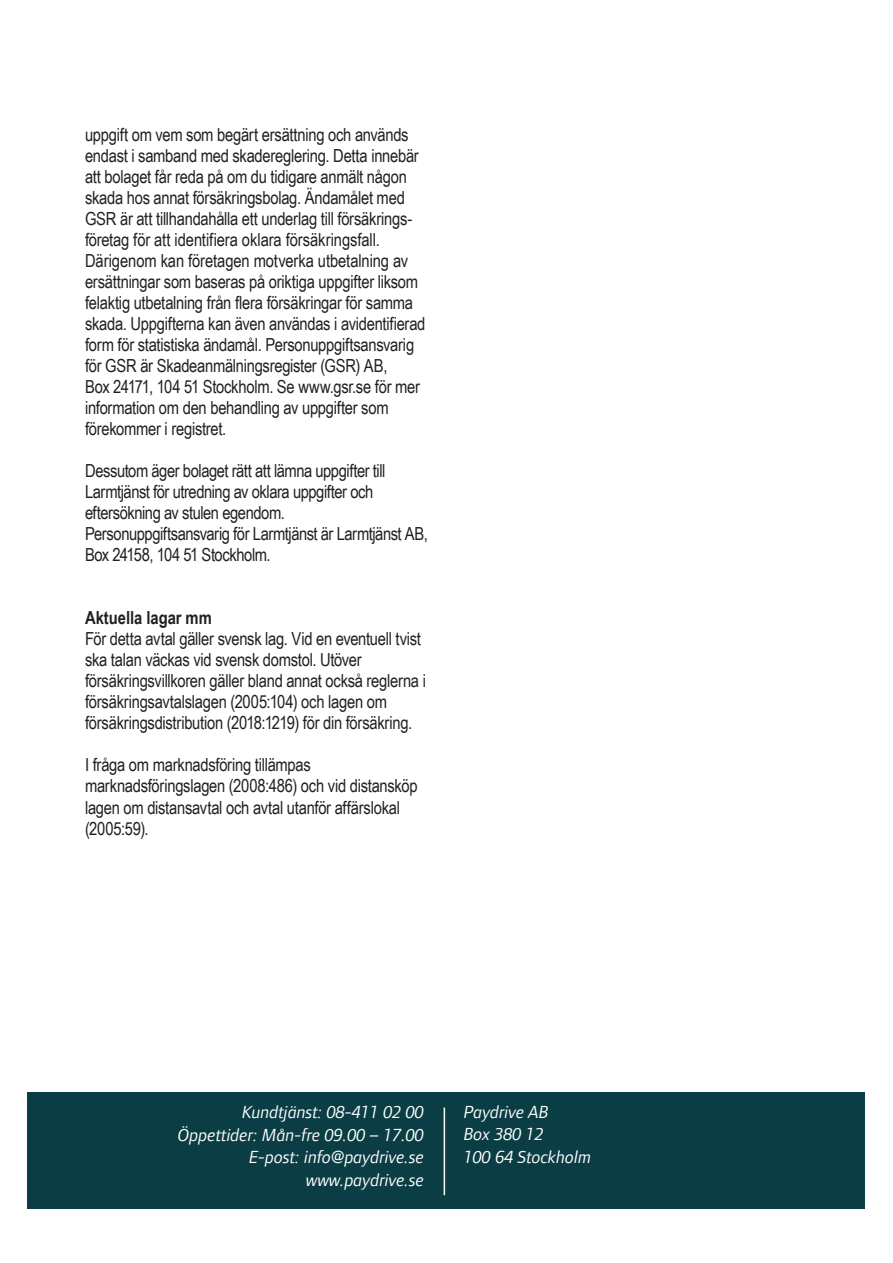
<style>
.page{position:relative;width:893px;height:1263px;background:#fff}
.page>*{position:absolute;margin:0;border:0;box-sizing:border-box;transform-origin:0 0}
.t1{font:18px/21px "Arial Narrow";letter-spacing:-.015em;color:#231f20}
.t2{font:italic 18px/22.5px "Foundry Form Sans";color:#fff}
.t3{font:700 18px "Arial Narrow";color:#231f20}
</style>
<div class="page">
<div style="left:28px;top:1092px;width:837px;height:116px;background:#0b3e44"></div>
<hr style="left:444px;top:1107px;width:1px;height:88px;background:#fff">
<p class="t1" style="left:85px;top:123px;width:342px">uppgift om vem som begärt ersättning och används endast i samband med skadereglering. Detta innebär att bolaget får reda på om du tidigare anmält någon skada hos annat försäkringsbolag. Ändamålet med GSR är att tillhandahålla ett underlag till försäkrings&shy;företag för att identifiera oklara försäkringsfall.<br>Därigenom kan företagen motverka utbetalning av ersättningar som baseras på oriktiga uppgifter liksom felaktig utbetalning från flera försäkringar för samma skada. Uppgifterna kan även användas i avidentifierad form för statistiska ändamål. Personuppgiftsansvarig för GSR är Skadeanmälningsregister (GSR) AB,<br>Box 24171, 104 51 Stockholm. Se www.gsr.se för mer information om den behandling av uppgifter som förekommer i registret.</p>
<p class="t1" style="left:85px;top:459px;width:344px">Dessutom äger bolaget rätt att lämna uppgifter till Larmtjänst för utredning av oklara uppgifter och eftersökning av stulen egendom.<br>Personuppgiftsansvarig för Larmtjänst är Larmtjänst AB, Box 24158, 104 51 Stockholm.</p>
<p class="t3" style="left:85px;top:604px;width:128px">Aktuella lagar mm</p>
<p class="t1" style="left:85px;top:628px;width:342px">För detta avtal gäller svensk lag. Vid en eventuell tvist ska talan väckas vid svensk domstol. Utöver försäkringsvillkoren gäller bland annat också reglerna i försäkringsavtalslagen (2005:104) och lagen om försäkringsdistribution (2018:1219) för din försäkring.</p>
<p class="t1" style="left:85px;top:754px;width:334px">I fråga om marknadsföring tillämpas marknadsföringslagen (2008:486) och vid distansköp lagen om distansavtal och avtal utanför affärslokal (2005:59).</p>
<p class="t2" style="left:178px;top:1101px;width:248px;text-align:right">Kundtjänst: 08-411 02 00<br>Öppettider: Mån-fre 09.00 – 17.00<br>E-post: info@paydrive.se www.paydrive.se</p>
<p class="t2" style="left:464px;top:1100px;width:129px">Paydrive AB<br>Box 380 12<br>100 64 Stockholm</p>
</div>
